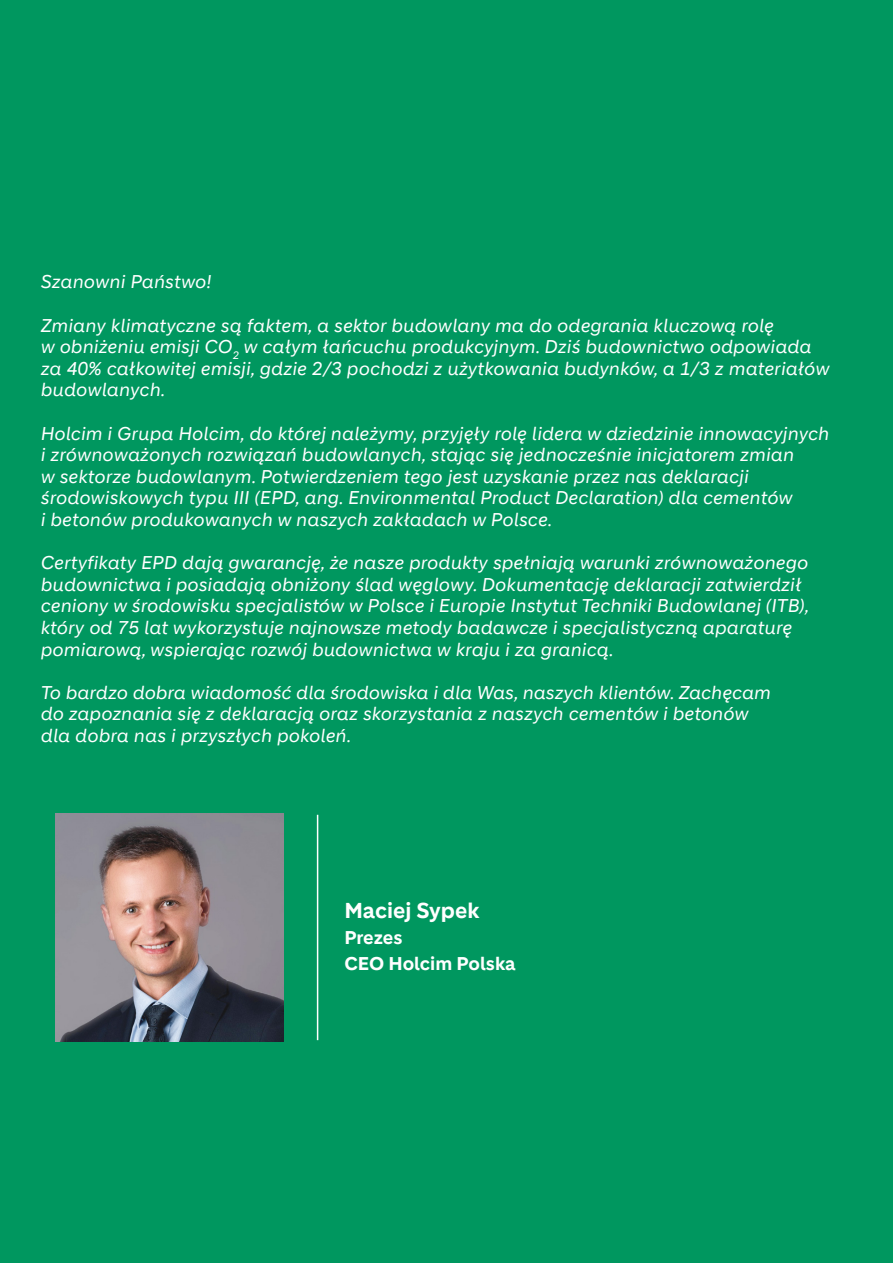
<style>
.page{position:relative;width:893px;height:1263px;background:#00975f}
.page>*{position:absolute;margin:0;border:0;box-sizing:border-box;transform-origin:0 0}
.t1{font:700 21px "Holcim";color:#fff}
.t2{font:italic 18px/21.6px "Holcim";color:#fff}
.t3{font:700 18px/25.8px "Holcim";letter-spacing:-.005em;color:#fff}
</style>
<div class="page">
<hr style="left:317px;top:815px;width:1px;height:225px;background:#fff">
<img style="left:55px;top:814px;width:228px;height:228px">
<p class="t2" style="left:41px;top:271px;width:172px">Szanowni Państwo!</p>
<p class="t2" style="left:41px;top:314px;width:790px">Zmiany klimatyczne są faktem, a sektor budowlany ma do odegrania kluczową rolę<br>w obniżeniu emisji CO<sub>2</sub> w całym łańcuchu produkcyjnym. Dziś budownictwo odpowiada za 40% całkowitej emisji, gdzie 2/3 pochodzi z użytkowania budynków, a 1/3 z materiałów budowlanych.</p>
<p class="t2" style="left:41px;top:422px;width:790px">Holcim i Grupa Holcim, do której należymy, przyjęły rolę lidera w dziedzinie innowacyjnych i zrównoważonych rozwiązań budowlanych, stając się jednocześnie inicjatorem zmian<br>w sektorze budowlanym. Potwierdzeniem tego jest uzyskanie przez nas deklaracji środowiskowych typu III (EPD, ang. Environmental Product Declaration) dla cementów<br>i betonów produkowanych w naszych zakładach w Polsce.</p>
<p class="t2" style="left:41px;top:552px;width:770px">Certyfikaty EPD dają gwarancję, że nasze produkty spełniają warunki zrównoważonego budownictwa i posiadają obniżony ślad węglowy. Dokumentację deklaracji zatwierdził ceniony w środowisku specjalistów w Polsce i Europie Instytut Techniki Budowlanej (ITB), który od 75 lat wykorzystuje najnowsze metody badawcze i specjalistyczną aparaturę pomiarową, wspierając rozwój budownictwa w kraju i za granicą.</p>
<p class="t2" style="left:41px;top:682px;width:732px">To bardzo dobra wiadomość dla środowiska i dla Was, naszych klientów. Zachęcam do zapoznania się z deklaracją oraz skorzystania z naszych cementów i betonów dla dobra nas i przyszłych pokoleń.</p>
<p class="t1" style="left:344px;top:898px;width:136px">Maciej Sypek</p>
<p class="t3" style="left:344px;top:925px;width:173px">Prezes<br>CEO Holcim Polska</p>
</div>
